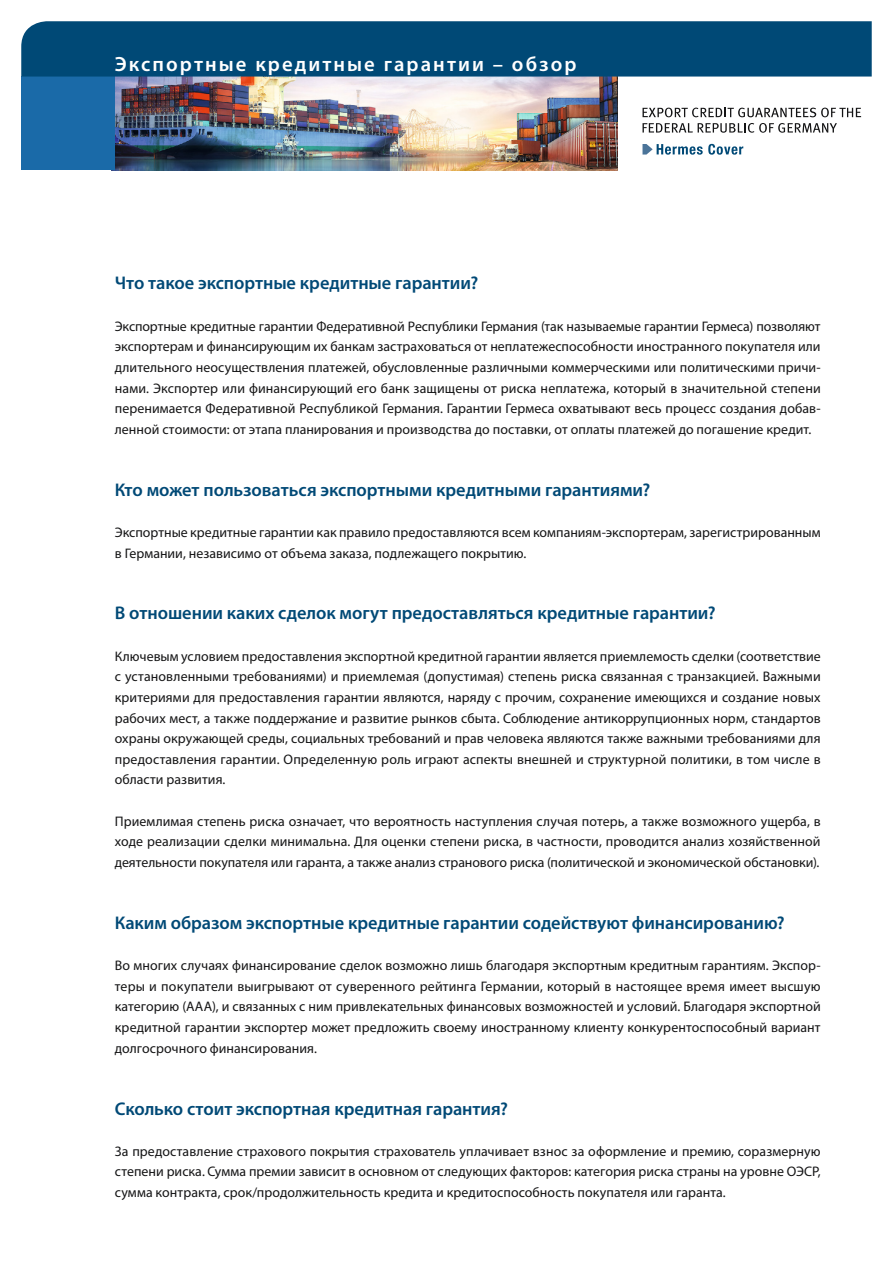
<style>
.page{position:relative;width:893px;height:1263px;background:#fff}
.page>*{position:absolute;margin:0;border:0;box-sizing:border-box;transform-origin:0 0}
.t1{font:600 20.7px "Myriad Pro";letter-spacing:.1em;color:#fff}
.t2{font:600 18.3px "Myriad Pro";letter-spacing:-.005em;color:#004976}
.t3{font:13.8px/20.5px "Myriad Pro";letter-spacing:.005em;color:#141415;text-align:justify}
</style>
<div class="page">
<img style="left:115px;top:77px;width:503px;height:93px">
<div style="left:21px;top:77px;width:94px;height:93px;background:#1a6aa8"></div>
<div style="left:21px;top:21px;width:851px;height:56px;background:#004976"></div>
<svg style="left:642px;top:144px;width:101px;height:11px"></svg>
<svg style="left:642px;top:108px;width:219px;height:9px"></svg>
<svg style="left:642px;top:123px;width:195px;height:10px"></svg>
<h1 class="t1" style="left:115px;top:51px;width:463px">Экспортные кредитные гарантии – обзор</h1>
<h2 class="t2" style="left:115px;top:272px;width:365px">Что такое экспортные кредитные гарантии?</h2>
<p class="t3" style="left:115px;top:316px;width:707px">Экспортные кредитные гарантии Федеративной Республики Германия (так называемые гарантии Гермеса) позволяют экспортерам и финансирующим их банкам застраховаться от неплатежеспособности иностранного покупателя или длительного неосуществления платежей, обусловленные различными коммерческими или политическими причи&shy;нами. Экспортер или финансирующий его банк защищены от риска неплатежа, который в значительной степени перенимается Федеративной Республикой Германия. Гарантии Гермеса охватывают весь процесс создания добав&shy;ленной стоимости: от этапа планирования и производства до поставки, от оплаты платежей до погашение кредит.</p>
<h2 class="t2" style="left:115px;top:478px;width:537px">Кто может пользоваться экспортными кредитными гарантиями?</h2>
<p class="t3" style="left:115px;top:522px;width:707px">Экспортные кредитные гарантии как правило предоставляются всем компаниям-экспортерам, зарегистрированным в Германии, независимо от объема заказа, подлежащего покрытию.</p>
<h2 class="t2" style="left:115px;top:602px;width:602px">В отношении каких сделок могут предоставляться кредитные гарантии?</h2>
<p class="t3" style="left:115px;top:646px;width:707px">Ключевым условием предоставления экспортной кредитной гарантии является приемлемость сделки (соответствие с установленными требованиями) и приемлемая (допустимая) степень риска связанная с транзакцией. Важными критериями для предоставления гарантии являются, наряду с прочим, сохранение имеющихся и создание новых рабочих мест, а также поддержание и развитие рынков сбыта. Соблюдение антикоррупционных норм, стандартов охраны окружающей среды, социальных требований и прав человека являются также важными требованиями для предоставления гарантии. Определенную роль играют аспекты внешней и структурной политики, в том числе в области развития.</p>
<p class="t3" style="left:115px;top:810px;width:707px">Приемлимая степень риска означает, что вероятность наступления случая потерь, а также возможного ущерба, в ходе реализации сделки минимальна. Для оценки степени риска, в частности, проводится анализ хозяйственной деятельности покупателя или гаранта, а также анализ странового риска (политической и экономической обстановки).</p>
<h2 class="t2" style="left:115px;top:911px;width:671px">Каким образом экспортные кредитные гарантии содействуют финансированию?</h2>
<p class="t3" style="left:115px;top:955px;width:707px">Во многих случаях финансирование сделок возможно лишь благодаря экспортным кредитным гарантиям. Экспор&shy;теры и покупатели выигрывают от суверенного рейтинга Германии, который в настоящее время имеет высшую категорию (AAA), и связанных с ним привлекательных финансовых возможностей и условий. Благодаря экспортной кредитной гарантии экспортер может предложить своему иностранному клиенту конкурентоспособный вариант долгосрочного финансирования.</p>
<h2 class="t2" style="left:115px;top:1097px;width:395px">Сколько стоит экспортная кредитная гарантия?</h2>
<p class="t3" style="left:115px;top:1141px;width:707px">За предоставление страхового покрытия страхователь уплачивает взнос за оформление и премию, соразмерную степени риска. Сумма премии зависит в основном от следующиx факторов: категория риска страны на уровне ОЭСР, сумма контракта, срок/продолжительность кредита и кредитоспособность покупателя или гаранта.</p>
</div>
